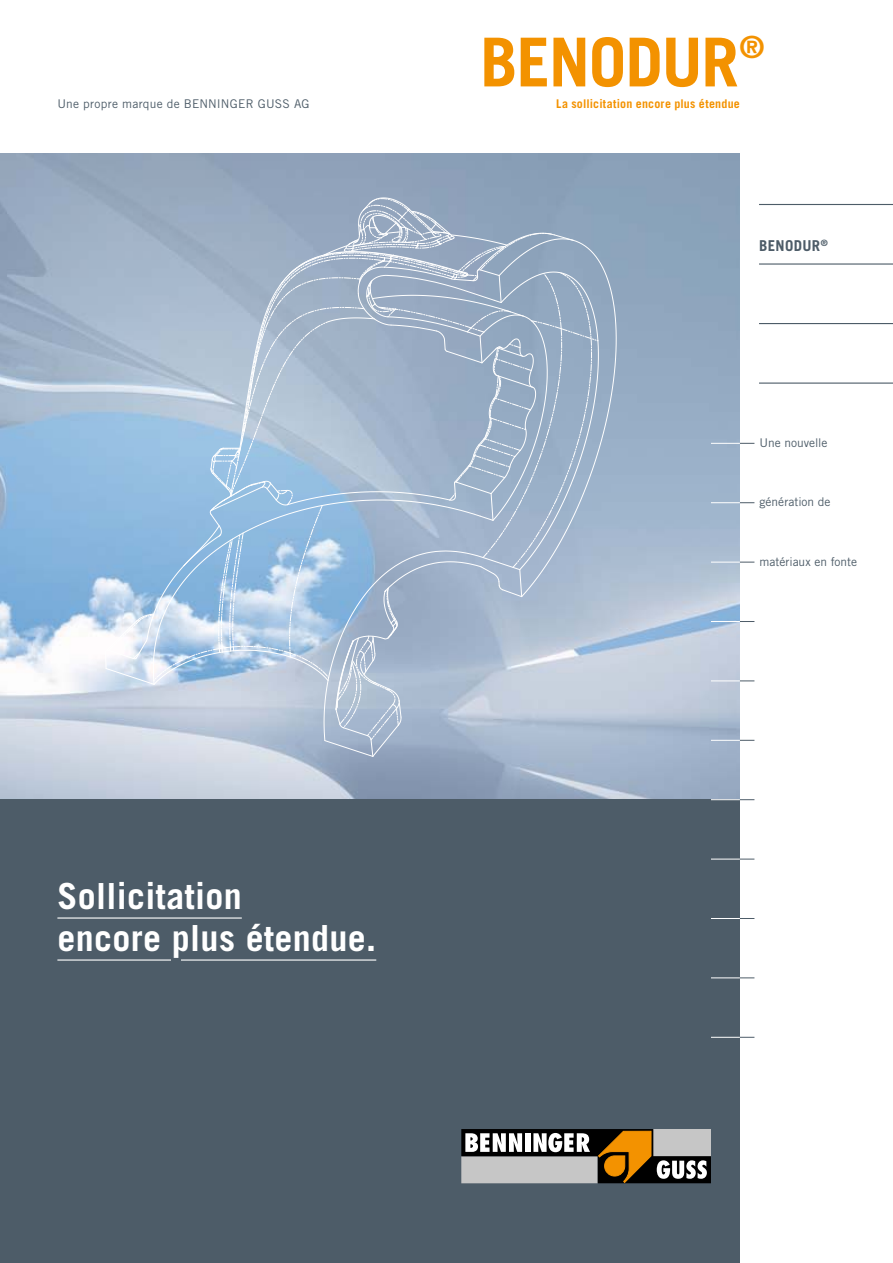
<style>
.page{position:relative;width:893px;height:1263px;background:#fff}
.page>*{position:absolute;margin:0;border:0;box-sizing:border-box;transform-origin:0 0}
.t1{font:700 67.5px "Trade Gothic";letter-spacing:-.02em;color:#f39200}
.t2{font:700 36px/42px "Trade Gothic";letter-spacing:.01em;color:#fff}
.t3{font:700 15px "Trade Gothic";letter-spacing:.02em;color:#4d5c68}
.t4{font:12px "Trade Gothic";letter-spacing:.005em;color:#4d5c68}
.t5{font:700 12px "Trade Gothic";letter-spacing:.02em;color:#f39200}
</style>
<div class="page">
<img style="left:0;top:153px;width:740px;height:646px">
<svg style="left:105px;top:198px;width:512px;height:559px;background:#a6bbd1"></svg>
<div style="left:0;top:799px;width:740px;height:464px;background:#4d5c68"></div>
<svg style="left:461px;top:1129px;width:250px;height:54px;background:#928775"></svg>
<svg style="left:711px;top:443px;width:43px;height:1px"></svg>
<svg style="left:711px;top:502px;width:43px;height:1px"></svg>
<svg style="left:711px;top:562px;width:43px;height:1px"></svg>
<svg style="left:711px;top:621px;width:43px;height:1px"></svg>
<svg style="left:711px;top:680px;width:43px;height:1px"></svg>
<svg style="left:711px;top:740px;width:43px;height:1px"></svg>
<svg style="left:711px;top:799px;width:43px;height:1px"></svg>
<svg style="left:711px;top:859px;width:43px;height:1px"></svg>
<svg style="left:711px;top:977px;width:43px;height:1px"></svg>
<svg style="left:711px;top:918px;width:43px;height:1px"></svg>
<svg style="left:711px;top:1037px;width:43px;height:1px"></svg>
<hr style="left:759px;top:382px;width:134px;height:2px;background:#4d5c68">
<hr style="left:759px;top:323px;width:134px;height:1px;background:#4d5c68">
<hr style="left:759px;top:263px;width:134px;height:2px;background:#4d5c68">
<hr style="left:759px;top:204px;width:134px;height:1px;background:#4d5c68">
<hr style="left:57px;top:917px;width:185px;height:1px;background:#fff">
<hr style="left:57px;top:959px;width:319px;height:1px;background:#fff">
<p class="t4" style="left:57px;top:96px;width:254px">Une propre marque de BENNINGER GUSS AG</p>
<h1 class="t1" style="left:480px;top:21px;width:286px">BENODUR<sup>®</sup></h1>
<p class="t5" style="left:556px;top:96px;width:185px">La sollicitation encore plus étendue</p>
<p class="t3" style="left:759px;top:236px;width:70px">BENODUR<sup>®</sup></p>
<p class="t4" style="left:760px;top:436px;width:69px">Une nouvelle</p>
<p class="t4" style="left:760px;top:495px;width:73px">génération de</p>
<p class="t4" style="left:760px;top:554px;width:99px">matériaux en fonte</p>
<h2 class="t2" style="left:57px;top:875px;width:320px">Sollicitation<br>encore plus étendue.</h2>
</div>
